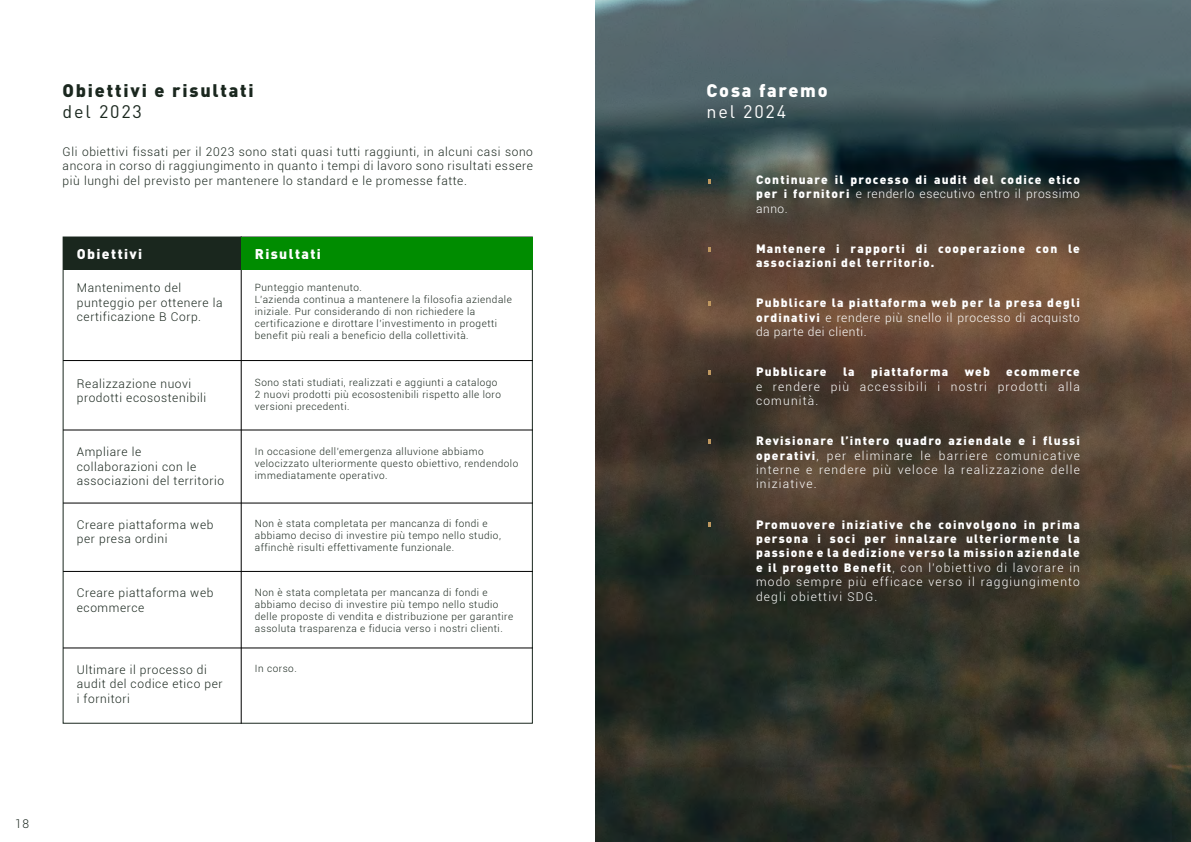
<style>
.page{position:relative;width:1191px;height:842px;background:#fff}
.page>*{position:absolute;margin:0;border:0;box-sizing:border-box;transform-origin:0 0}
.t1{font:900 18px "DIN Pro";letter-spacing:.1em;color:#1a271e}
.t2{font:900 18px "DIN Pro";letter-spacing:.1em;color:#fff}
.t3{font:18px "DIN Pro";letter-spacing:.1em;color:#1a271e}
.t4{font:18px "DIN Pro";letter-spacing:.1em;color:#fff}
.t5{font:900 14px "DIN Pro";letter-spacing:.1em;color:#fff}
.t6{font:300 12px/14.4px "Roboto";letter-spacing:.05em;color:#1a271e}
.t7{font:900 12px/14.4px "DIN Pro";letter-spacing:.1em;color:#fff}
.t8{font:300 12px/14.4px "Roboto";letter-spacing:.1em;color:#fff;text-align:justify}
.t9{font:300 12px/14.4px "Roboto";letter-spacing:.05em;color:#fff}
.t10{font:300 10px/12px "Roboto";letter-spacing:.05em;color:#1a271e}
.s1{font-family:"DIN Pro";font-weight:900}
</style>
<div class="page">
<hr style="left:241px;top:236px;width:1px;height:488px;background:#000">
<div style="left:63px;top:237px;width:179px;height:32px;background:#1a271e"></div>
<div style="left:241px;top:237px;width:292px;height:32px;background:#008c00"></div>
<hr style="left:63px;top:360px;width:470px;height:1px;background:#000">
<hr style="left:63px;top:429px;width:470px;height:1px;background:#000">
<hr style="left:63px;top:502px;width:470px;height:1px;background:#000">
<hr style="left:63px;top:571px;width:470px;height:1px;background:#000">
<hr style="left:63px;top:647px;width:470px;height:1px;background:#000">
<img style="left:595px;top:0;width:596px;height:842px">
<svg style="left:707px;top:179px;width:3px;height:4px"></svg>
<svg style="left:707px;top:301px;width:3px;height:4px"></svg>
<svg style="left:707px;top:248px;width:3px;height:4px"></svg>
<svg style="left:707px;top:370px;width:3px;height:4px"></svg>
<svg style="left:707px;top:440px;width:3px;height:4px"></svg>
<svg style="left:707px;top:522px;width:3px;height:5px"></svg>
<h1 class="t1" style="left:63px;top:78px;width:193px">Obiettivi e risultati</h1>
<h1 class="t3" style="left:63px;top:100px;width:81px">del 2023</h1>
<p class="t6" style="left:63px;top:144px;width:472px;text-align:justify">Gli obiettivi fissati per il 2023 sono stati quasi tutti raggiunti, in alcuni casi sono ancora in corso di raggiungimento in quanto i tempi di lavoro sono risultati essere più lunghi del previsto per mantenere lo standard e le promesse fatte.</p>
<h2 class="t5" style="left:77px;top:245px;width:67px">Obiettivi</h2>
<h2 class="t5" style="left:255px;top:245px;width:67px">Risultati</h2>
<p class="t6" style="left:77px;top:281px;width:147px">Mantenimento del punteggio per ottenere la certificazione B Corp.</p>
<p class="t6" style="left:77px;top:376px;width:131px">Realizzazione nuovi prodotti ecosostenibili</p>
<p class="t6" style="left:77px;top:444px;width:149px">Ampliare le collaborazioni con le associazioni del territorio</p>
<p class="t6" style="left:77px;top:517px;width:138px">Creare piattaforma web per presa ordini</p>
<p class="t6" style="left:77px;top:585px;width:138px">Creare piattaforma web ecommerce</p>
<p class="t6" style="left:77px;top:662px;width:147px">Ultimare il processo di audit del codice etico per i fornitori</p>
<p class="t10" style="left:255px;top:281px;width:258px">Punteggio mantenuto.<br>L’azienda continua a mantenere la filosofia aziendale iniziale. Pur considerando di non richiedere la certificazione e dirottare l’investimento in progetti benefit più reali a beneficio della collettività.</p>
<p class="t10" style="left:255px;top:376px;width:248px">Sono stati studiati, realizzati e aggiunti a catalogo<br>2 nuovi prodotti più ecosostenibili rispetto alle loro versioni precedenti.</p>
<p class="t10" style="left:255px;top:445px;width:265px">In occasione dell’emergenza alluvione abbiamo velocizzato ulteriormente questo obiettivo, rendendolo immediatamente operativo.</p>
<p class="t10" style="left:255px;top:517px;width:247px">Non è stata completata per mancanza di fondi e abbiamo deciso di investire più tempo nello studio, affinchè risulti effettivamente funzionale.</p>
<p class="t10" style="left:255px;top:586px;width:260px">Non è stata completata per mancanza di fondi e abbiamo deciso di investire più tempo nello studio delle proposte di vendita e distribuzione per garantire assoluta trasparenza e fiducia verso i nostri clienti.</p>
<p class="t10" style="left:255px;top:662px;width:43px">In corso.</p>
<p class="t6" style="left:15px;top:816px;width:15px">18</p>
<h1 class="t2" style="left:706px;top:78px;width:123px">Cosa faremo</h1>
<h1 class="t4" style="left:706px;top:100px;width:81px">nel 2024</h1>
<p class="t7" style="left:756px;top:172px;width:325px">Continuare il processo di audit del codice etico</p>
<p class="t9" style="left:756px;top:186px;width:325px"><span class="s1">per i fornitori</span> e renderlo esecutivo entro il prossimo anno.</p>
<p class="t7" style="left:756px;top:241px;width:325px">Mantenere i rapporti di cooperazione con le associazioni del territorio.</p>
<p class="t7" style="left:756px;top:295px;width:325px">Pubblicare la piattaforma web per la presa degli</p>
<p class="t9" style="left:756px;top:310px;width:325px"><span class="s1">ordinativi</span> e rendere più snello il processo di acquisto da parte dei clienti.</p>
<p class="t7" style="left:756px;top:364px;width:72px">Pubblicare</p>
<p class="t7" style="left:843px;top:364px;width:13px">la</p>
<p class="t7" style="left:871px;top:364px;width:79px">piattaforma</p>
<p class="t7" style="left:964px;top:364px;width:27px">web</p>
<p class="t7" style="left:1006px;top:364px;width:75px">ecommerce</p>
<p class="t8" style="left:756px;top:379px;width:325px">e rendere più accessibili i nostri prodotti alla comunità.</p>
<p class="t7" style="left:756px;top:433px;width:325px">Revisionare l’intero quadro aziendale e i flussi</p>
<p class="t8" style="left:756px;top:448px;width:325px"><span class="s1">operativi</span>, per eliminare le barriere comunicative interne e rendere più veloce la realizzazione delle iniziative.</p>
<p class="t7" style="left:756px;top:517px;width:325px;text-align:justify">Promuovere iniziative che coinvolgono in prima persona i soci per innalzare ulteriormente la passione e la dedizione verso la mission aziendale</p>
<p class="t8" style="left:756px;top:560px;width:325px"><span class="s1">e il progetto Benefit</span>, con l’obiettivo di lavorare in modo sempre più efficace verso il raggiungimento degli obiettivi SDG.</p>
</div>
